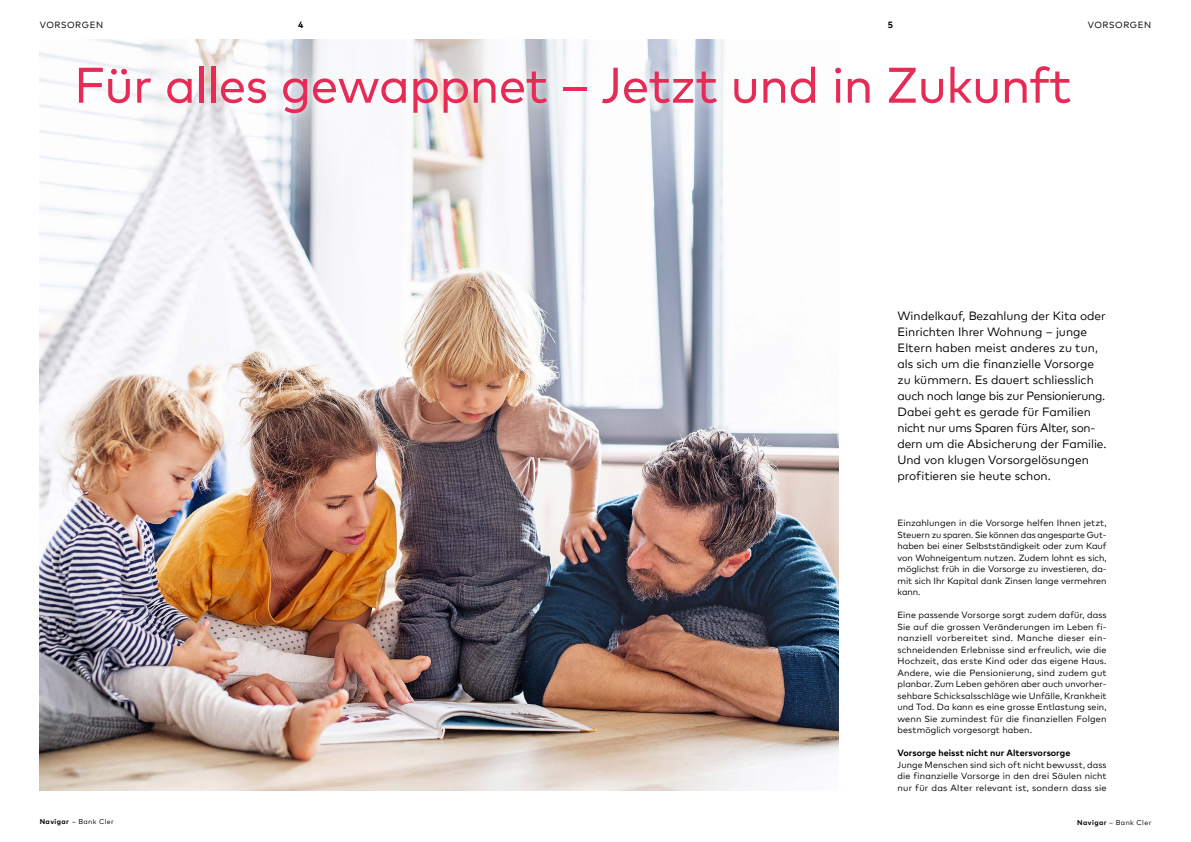
<style>
.page{position:relative;width:1191px;height:842px;background:#fff}
.page>*{position:absolute;margin:0;border:0;box-sizing:border-box;transform-origin:0 0}
.t1{font:50px "Cler Mark Headline";color:#e62c56}
.t2{font:12px/16px "Cler Mark Text";color:#000}
.t3{font:9px/11.5px "Cler Mark Text";letter-spacing:.01em;color:#000;text-align:justify}
.t4{font:700 9px "Cler Mark Text";color:#000}
.t5{font:9px "Cler Mark Text";letter-spacing:.065em;color:#000}
.t6{font:7px "Cler Mark Text";letter-spacing:.06em;color:#000}
.s1{font-weight:700}
</style>
<div class="page">
<img style="left:40px;top:40px;width:798px;height:751px">
<svg style="left:234px;top:39px;width:522px;height:172px"></svg>
<div style="left:68px;top:56px;width:1012px;height:67px;background:#fff;opacity:.75"></div>
<p class="t5" style="left:40px;top:18px;width:65px">VORSORGEN</p>
<p class="t4" style="left:298px;top:18px;width:7px">4</p>
<p class="t4" style="left:887px;top:18px;width:7px">5</p>
<h1 class="t1" style="left:74px;top:47px;width:998px">Für alles gewappnet – Jetzt und in Zukunft</h1>
<p class="t5" style="left:1087px;top:18px;width:65px">VORSORGEN</p>
<p class="t2" style="left:897px;top:307px;width:210px">Windelkauf, Bezahlung der Kita oder Einrichten Ihrer Wohnung – junge Eltern haben meist anderes zu tun, als sich um die finanzielle Vorsorge zu kümmern. Es dauert schliesslich auch noch lange bis zur Pensionierung.<br>Dabei geht es gerade für Familien nicht nur ums Sparen fürs Alter, son&shy;dern um die Absicherung der Familie.<br>Und von klugen Vorsorgelösungen profitieren sie heute schon.</p>
<p class="t6" style="left:40px;top:817px;width:76px"><span class="s1">Navigar</span> – Bank Cler</p>
<p class="t3" style="left:897px;top:517px;width:211px">Einzahlungen in die Vorsorge helfen Ihnen jetzt, Steuern zu sparen. Sie können das angesparte Gut&shy;haben bei einer Selbstständigkeit oder zum Kauf von Wohneigentum nutzen. Zudem lohnt es sich, möglichst früh in die Vorsorge zu investieren, da&shy;mit sich Ihr Kapital dank Zinsen lange vermehren kann.</p>
<p class="t3" style="left:897px;top:609px;width:211px">Eine passende Vorsorge sorgt zudem dafür, dass Sie auf die grossen Veränderungen im Leben fi&shy;nanziell vorbereitet sind. Manche dieser ein&shy;schneidenden Erlebnisse sind erfreulich, wie die Hochzeit, das erste Kind oder das eigene Haus.<br>Andere, wie die Pensionierung, sind zudem gut planbar. Zum Leben gehören aber auch unvorher&shy;sehbare Schicksalsschläge wie Unfälle, Krankheit und Tod. Da kann es eine grosse Entlastung sein, wenn Sie zumindest für die finanziellen Folgen bestmöglich vorgesorgt haben.</p>
<p class="t4" style="left:897px;top:746px;width:174px">Vorsorge heisst nicht nur Altersvorsorge</p>
<p class="t3" style="left:897px;top:758px;width:211px">Junge Menschen sind sich oft nicht bewusst, dass die finanzielle Vorsorge in den drei Säulen nicht nur für das Alter relevant ist, sondern dass sie</p>
<p class="t6" style="left:1077px;top:817px;width:76px"><span class="s1">Navigar</span> – Bank Cler</p>
</div>
